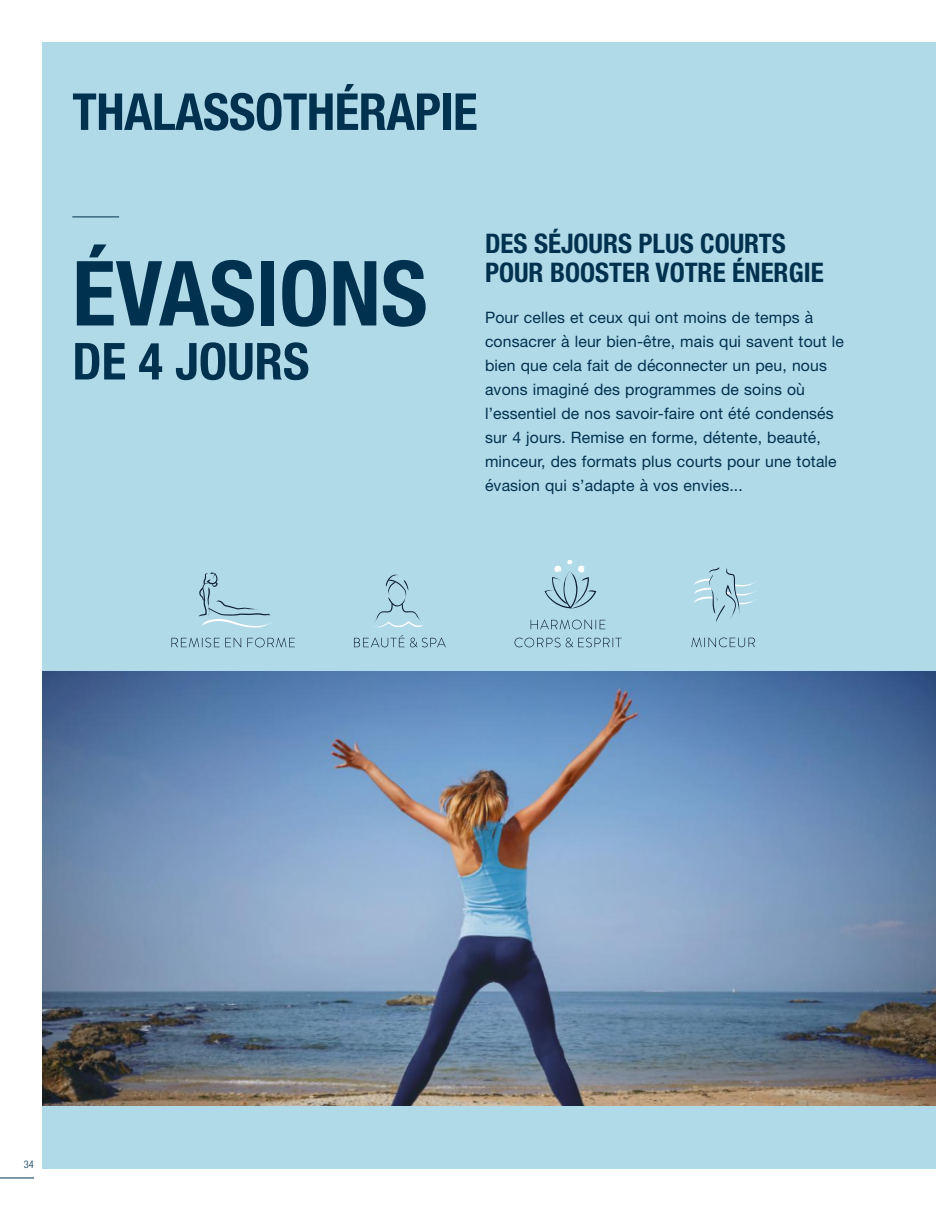
<style>
.page{position:relative;width:936px;height:1212px;background:#fff}
.page>*{position:absolute;margin:0;border:0;box-sizing:border-box;transform-origin:0 0}
.t1{font:700 condensed 90px "Helvetica Neue";color:#00314e}
.t2{font:700 condensed 51px "Helvetica Neue";letter-spacing:-.01em;color:#00314e}
.t3{font:700 condensed 27px/28.5px "Helvetica Neue";color:#00314e}
.t4{font:15.75px/24px "Helvetica Neue";letter-spacing:.01em;color:#00314e}
.t5{font:300 condensed 10.5px "Helvetica Neue";color:#00314e}
</style>
<div class="page">
<hr style="left:0;top:1177px;width:34px;height:1px;background:#00314e">
<div style="left:43px;top:43px;width:892px;height:1126px;background:#b1dae8"></div>
<img style="left:43px;top:672px;width:892px;height:434px">
<hr style="left:72px;top:217px;width:47px;height:1px;background:#00314e">
<svg style="left:544px;top:560px;width:52px;height:49px"></svg>
<svg style="left:530px;top:620px;width:75px;height:9px"></svg>
<svg style="left:514px;top:638px;width:107px;height:9px"></svg>
<svg style="left:199px;top:572px;width:73px;height:55px"></svg>
<svg style="left:171px;top:638px;width:70px;height:9px"></svg>
<svg style="left:247px;top:638px;width:48px;height:9px"></svg>
<svg style="left:374px;top:574px;width:49px;height:53px"></svg>
<svg style="left:354px;top:635px;width:50px;height:12px"></svg>
<svg style="left:410px;top:638px;width:36px;height:9px"></svg>
<svg style="left:691px;top:637px;width:64px;height:10px"></svg>
<svg style="left:693px;top:567px;width:63px;height:56px"></svg>
<h2 class="t2" style="left:72px;top:93px;width:407px">THALASSOTHÉRAPIE</h2>
<h1 class="t1" style="left:72px;top:261px;width:357px">ÉVASIONS</h1>
<h2 class="t2" style="left:72px;top:343px;width:238px">DE 4 JOURS</h2>
<h3 class="t3" style="left:485px;top:232px;width:340px">DES SÉJOURS PLUS COURTS<br>POUR BOOSTER VOTRE ÉNERGIE</h3>
<p class="t4" style="left:485px;top:307px;width:360px">Pour celles et ceux qui ont moins de temps à consacrer à leur bien-être, mais qui savent tout le bien que cela fait de déconnecter un peu, nous avons imaginé des programmes de soins où l’essentiel de nos savoir-faire ont été condensés sur 4 jours. Remise en forme, détente, beauté, minceur, des formats plus courts pour une totale évasion qui s’adapte à vos envies...</p>
<p class="t5" style="left:24px;top:1161px;width:12px">34</p>
</div>
